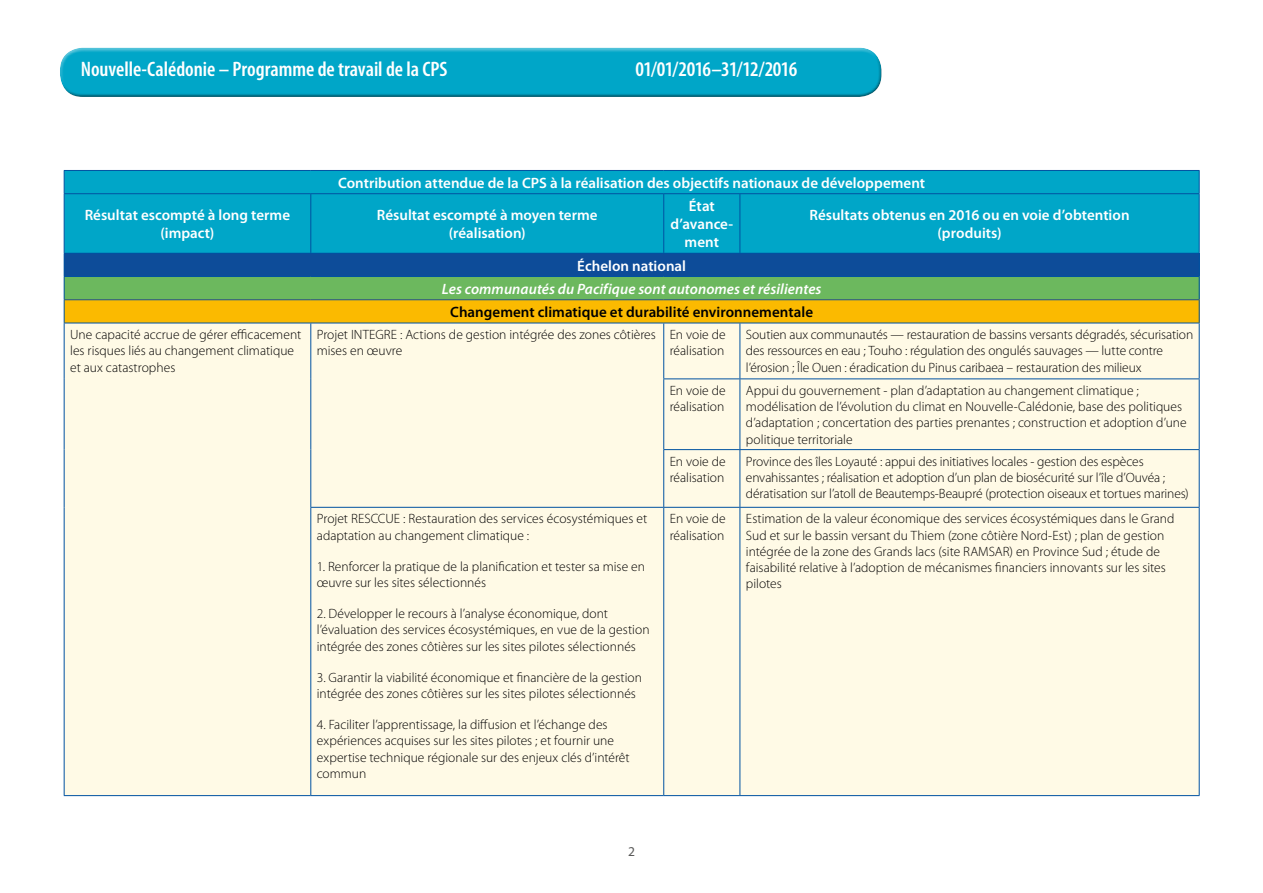
<style>
.page{position:relative;width:1263px;height:893px;background:#fff}
.page>*{position:absolute;margin:0;border:0;box-sizing:border-box;transform-origin:0 0}
.t1{font:600 condensed 21px "Myriad Pro";letter-spacing:-.005em;color:#fff}
.t2{font:600 condensed 21px "Myriad Pro";letter-spacing:-.025em;color:#fff}
.t3{font:600 15px/18px "Myriad Pro";color:#fff;text-align:center}
.t4{font:italic 600 15px "Myriad Pro";letter-spacing:.005em;color:#fff}
.t5{font:600 15px "Myriad Pro";color:#000}
.t6{font:300 13.5px/16.2px "Myriad Pro";color:#000}
.t7{font:13.5px "Myriad Pro";color:#575756}
</style>
<div class="page">
<div style="left:60px;top:47px;width:822px;height:41px;background:#fff;opacity:.45"></div>
<div style="left:60px;top:53px;width:822px;height:45px;background:#000;opacity:.45"></div>
<div style="left:65px;top:171px;width:1134px;height:82px;background:#00a6c8"></div>
<div style="left:64px;top:253px;width:1135px;height:23px;background:#0d4c99"></div>
<div style="left:64px;top:276px;width:1135px;height:24px;background:#6cb85e"></div>
<div style="left:64px;top:300px;width:1135px;height:23px;background:#fbba00"></div>
<div style="left:65px;top:324px;width:1134px;height:471px;background:#fffae6"></div>
<hr style="left:310px;top:323px;width:1px;height:56px;background:#0052a1">
<hr style="left:663px;top:323px;width:1px;height:55px;background:#0052a1">
<hr style="left:739px;top:323px;width:1px;height:55px;background:#0052a1">
<hr style="left:310px;top:379px;width:1px;height:71px;background:#0052a1">
<hr style="left:663px;top:378px;width:77px;height:1px;background:#0052a1">
<hr style="left:663px;top:379px;width:1px;height:70px;background:#0052a1">
<hr style="left:740px;top:378px;width:459px;height:1px;background:#0052a1">
<hr style="left:739px;top:379px;width:1px;height:70px;background:#0052a1">
<hr style="left:310px;top:450px;width:1px;height:57px;background:#0052a1">
<hr style="left:663px;top:449px;width:77px;height:1px;background:#0052a1">
<hr style="left:663px;top:450px;width:1px;height:57px;background:#0052a1">
<hr style="left:740px;top:449px;width:459px;height:1px;background:#0052a1">
<hr style="left:739px;top:450px;width:1px;height:57px;background:#0052a1">
<hr style="left:310px;top:507px;width:354px;height:1px;background:#0052a1">
<hr style="left:310px;top:508px;width:1px;height:287px;background:#0052a1">
<hr style="left:664px;top:507px;width:76px;height:1px;background:#0052a1">
<hr style="left:663px;top:508px;width:1px;height:287px;background:#0052a1">
<hr style="left:740px;top:507px;width:459px;height:1px;background:#0052a1">
<hr style="left:739px;top:508px;width:1px;height:287px;background:#0052a1">
<hr style="left:64px;top:323px;width:1px;height:56px;background:#0052a1">
<hr style="left:1199px;top:323px;width:1px;height:55px;background:#0052a1">
<hr style="left:64px;top:379px;width:1px;height:71px;background:#0052a1">
<hr style="left:1199px;top:379px;width:1px;height:70px;background:#0052a1">
<hr style="left:64px;top:450px;width:1px;height:57px;background:#0052a1">
<hr style="left:1199px;top:450px;width:1px;height:57px;background:#0052a1">
<hr style="left:64px;top:507px;width:1px;height:288px;background:#0052a1">
<hr style="left:1199px;top:508px;width:1px;height:287px;background:#0052a1">
<hr style="left:64px;top:253px;width:247px;height:1px;background:#0052a1">
<hr style="left:311px;top:253px;width:353px;height:1px;background:#0052a1">
<hr style="left:664px;top:253px;width:76px;height:1px;background:#0052a1">
<hr style="left:740px;top:253px;width:459px;height:1px;background:#0052a1">
<hr style="left:64px;top:276px;width:247px;height:1px;background:#0052a1">
<hr style="left:311px;top:276px;width:353px;height:1px;background:#0052a1">
<hr style="left:664px;top:276px;width:76px;height:1px;background:#0052a1">
<hr style="left:740px;top:276px;width:459px;height:1px;background:#0052a1">
<hr style="left:64px;top:299px;width:247px;height:1px;background:#0052a1">
<svg style="left:64px;top:277px;width:1px;height:46px"></svg>
<hr style="left:311px;top:299px;width:353px;height:1px;background:#0052a1">
<hr style="left:664px;top:299px;width:76px;height:1px;background:#0052a1">
<hr style="left:740px;top:299px;width:459px;height:1px;background:#0052a1">
<svg style="left:1199px;top:254px;width:1px;height:69px"></svg>
<hr style="left:64px;top:323px;width:247px;height:1px;background:#0052a1">
<hr style="left:311px;top:323px;width:353px;height:1px;background:#0052a1">
<hr style="left:664px;top:323px;width:76px;height:1px;background:#0052a1">
<hr style="left:740px;top:323px;width:459px;height:1px;background:#0052a1">
<hr style="left:64px;top:170px;width:247px;height:1px;background:#0052a1">
<svg style="left:64px;top:171px;width:1px;height:22px"></svg>
<hr style="left:311px;top:170px;width:353px;height:1px;background:#0052a1">
<hr style="left:664px;top:170px;width:76px;height:1px;background:#0052a1">
<hr style="left:740px;top:170px;width:459px;height:1px;background:#0052a1">
<svg style="left:1199px;top:171px;width:1px;height:22px"></svg>
<hr style="left:64px;top:193px;width:247px;height:1px;background:#0052a1">
<hr style="left:64px;top:194px;width:1px;height:59px;background:#0052a1">
<hr style="left:311px;top:193px;width:353px;height:1px;background:#0052a1">
<hr style="left:310px;top:194px;width:1px;height:59px;background:#0052a1">
<hr style="left:664px;top:193px;width:76px;height:1px;background:#0052a1">
<hr style="left:663px;top:194px;width:1px;height:59px;background:#0052a1">
<hr style="left:740px;top:193px;width:459px;height:1px;background:#0052a1">
<hr style="left:739px;top:194px;width:1px;height:59px;background:#0052a1">
<hr style="left:1199px;top:194px;width:1px;height:59px;background:#0052a1">
<hr style="left:64px;top:795px;width:247px;height:1px;background:#0052a1">
<hr style="left:311px;top:795px;width:353px;height:1px;background:#0052a1">
<hr style="left:664px;top:795px;width:76px;height:1px;background:#0052a1">
<hr style="left:740px;top:795px;width:459px;height:1px;background:#0052a1">
<h1 class="t1" style="left:81px;top:56px;width:368px">Nouvelle-Calédonie – Programme de travail de la CPS</h1>
<h1 class="t2" style="left:635px;top:56px;width:163px">01/01/2016–31/12/2016</h1>
<p class="t3" style="left:338px;top:173px;width:589px">Contribution attendue de la CPS à la réalisation des objectifs nationaux de développement</p>
<p class="t3" style="left:85px;top:206px;width:207px">Résultat escompté à long terme (impact)</p>
<p class="t3" style="left:377px;top:206px;width:222px">Résultat escompté à moyen terme (réalisation)</p>
<p class="t3" style="left:671px;top:197px;width:64px">État d’avance&shy;ment</p>
<p class="t3" style="left:809px;top:206px;width:321px">Résultats obtenus en 2016 ou en voie d’obtention (produits)</p>
<p class="t3" style="left:577px;top:256px;width:110px">Échelon national</p>
<p class="t4" style="left:442px;top:279px;width:381px">Les communautés du Pacifique sont autonomes et résilientes</p>
<p class="t5" style="left:450px;top:302px;width:364px">Changement climatique et durabilité environnementale</p>
<p class="t6" style="left:70px;top:326px;width:233px">Une capacité accrue de gérer efficacement les risques liés au changement climatique et aux catastrophes</p>
<p class="t6" style="left:317px;top:326px;width:341px">Projet INTEGRE : Actions de gestion intégrée des zones côtières mises en œuvre</p>
<p class="t6" style="left:670px;top:326px;width:57px">En voie de réalisation</p>
<p class="t6" style="left:746px;top:326px;width:449px">Soutien aux communautés — restauration de bassins versants dégradés, sécurisation des ressources en eau ; Touho : régulation des ongulés sauvages — lutte contre l’érosion ; Île Ouen : éradication du Pinus caribaea – restauration des milieux</p>
<p class="t6" style="left:670px;top:382px;width:57px">En voie de réalisation</p>
<p class="t6" style="left:746px;top:382px;width:442px">Appui du gouvernement - plan d’adaptation au changement climatique ; modélisation de l’évolution du climat en Nouvelle-Calédonie, base des politiques d’adaptation ; concertation des parties prenantes ; construction et adoption d’une politique territoriale</p>
<p class="t6" style="left:670px;top:453px;width:57px">En voie de réalisation</p>
<p class="t6" style="left:746px;top:453px;width:444px">Province des îles Loyauté : appui des initiatives locales - gestion des espèces envahissantes ; réalisation et adoption d’un plan de biosécurité sur l’île d’Ouvéa ; dératisation sur l’atoll de Beautemps-Beaupré (protection oiseaux et tortues marines)</p>
<p class="t6" style="left:317px;top:511px;width:332px">Projet RESCCUE : Restauration des services écosystémiques et adaptation au changement climatique :</p>
<p class="t6" style="left:317px;top:558px;width:330px">1. Renforcer la pratique de la planification et tester sa mise en œuvre sur les sites sélectionnés</p>
<p class="t6" style="left:317px;top:605px;width:334px">2. Développer le recours à l’analyse économique, dont l’évaluation des services écosystémiques, en vue de la gestion intégrée des zones côtières sur les sites pilotes sélectionnés</p>
<p class="t6" style="left:317px;top:669px;width:327px">3. Garantir la viabilité économique et financière de la gestion intégrée des zones côtières sur les sites pilotes sélectionnés</p>
<p class="t6" style="left:317px;top:716px;width:314px">4. Faciliter l’apprentissage, la diffusion et l’échange des expériences acquises sur les sites pilotes ; et fournir une expertise technique régionale sur des enjeux clés d’intérêt commun</p>
<p class="t6" style="left:670px;top:511px;width:57px">En voie de réalisation</p>
<p class="t6" style="left:746px;top:511px;width:430px">Estimation de la valeur économique des services écosystémiques dans le Grand Sud et sur le bassin versant du Thiem (zone côtière Nord-Est) ; plan de gestion intégrée de la zone des Grands lacs (site RAMSAR) en Province Sud ; étude de faisabilité relative à l’adoption de mécanismes financiers innovants sur les sites pilotes</p>
<p class="t7" style="left:628px;top:843px;width:8px">2</p>
</div>
